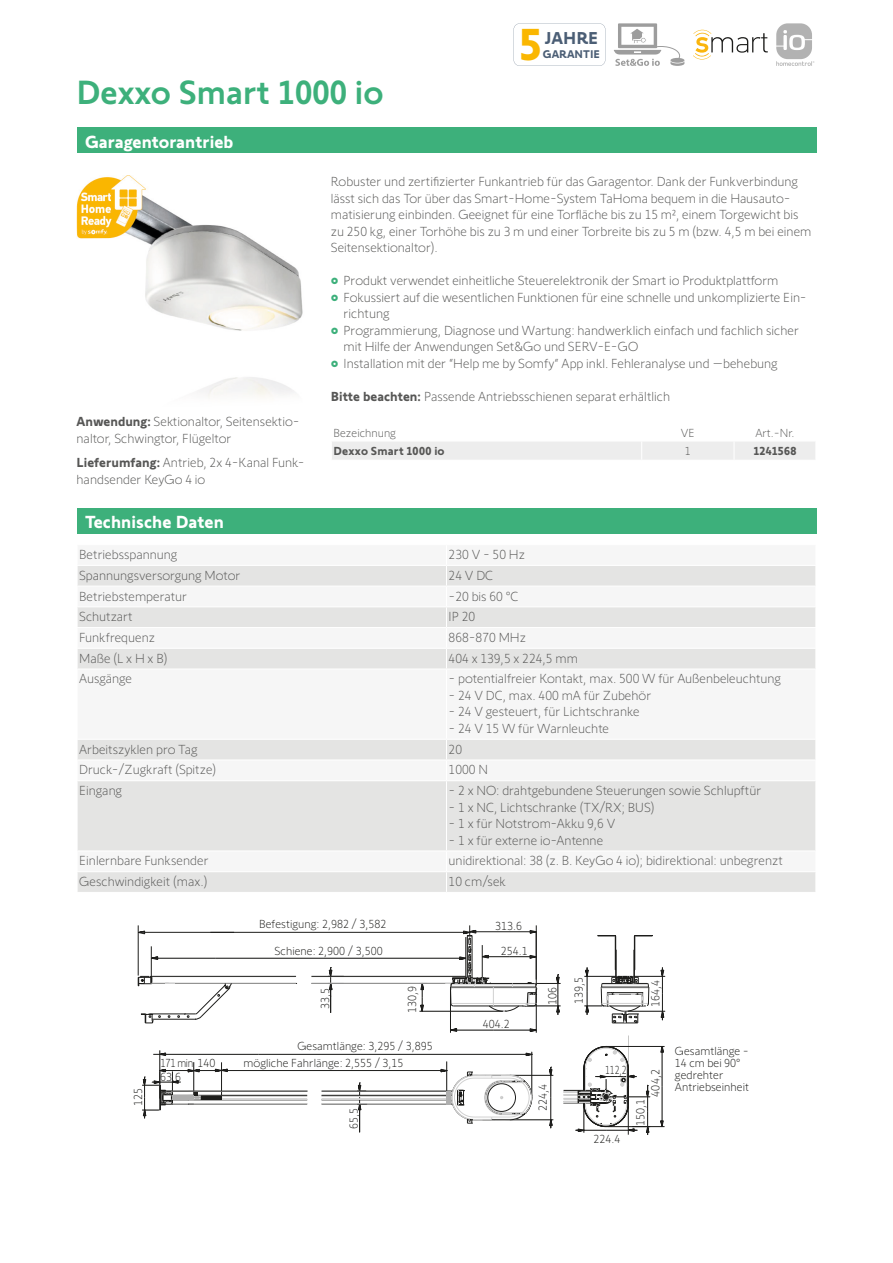
<style>
.page{position:relative;width:893px;height:1263px;background:#fff}
.page>*{position:absolute;margin:0;border:0;box-sizing:border-box;transform-origin:0 0}
.t1{font:700 46.05px "Somfy Sans";color:#fab701}
.t2{font:500 34.5px "Somfy Sans";color:#3db07b}
.t3{font:700 18px "Somfy Sans";color:#fff}
.t4{font:700 17.7px "Somfy Sans";color:#4b5e75}
.t5{font:300 13.5px/16.5px "Somfy Sans";color:#575756}
.t6{font:300 12px/12px "Somfy Sans";color:#1d1d1b}
.t7{font:700 12px "Somfy Sans";letter-spacing:.01em;color:#575756}
.t8{font:300 12px "Somfy Sans";color:#575756}
.t9{font:300 12px/13.6px "Somfy Sans";letter-spacing:-.03em;color:#1d1d1b;scale:.89 1}
.t10{font:300 12px "Somfy Sans";color:#1d1d1b;scale:.82 1}
.t11{font:700 11.4px "Somfy Sans";color:#4b5e75}
.s1{color:#3db07b}
.s2{font-weight:700}
</style>
<div class="page">
<svg style="left:514px;top:23px;width:91px;height:43px"></svg>
<svg style="left:614px;top:23px;width:70px;height:43px"></svg>
<svg style="left:693px;top:30px;width:75px;height:30px"></svg>
<svg style="left:776px;top:23px;width:38px;height:43px"></svg>
<div style="left:793px;top:37px;width:9px;height:11px;background:#b2b2b2;border-radius:50%"></div>
<div style="left:77px;top:128px;width:739px;height:25px;background:#3db07b"></div>
<img style="left:77px;top:176px;width:226px;height:222px">
<div style="left:332px;top:442px;width:483px;height:18px;background:#ededed"></div>
<div style="left:77px;top:508px;width:739px;height:25px;background:#3db07b"></div>
<svg style="left:78px;top:566px;width:737px;height:326px;fill:#e4e4e3"></svg>
<svg style="left:77px;top:566px;width:1px;height:102px"></svg>
<svg style="left:446px;top:566px;width:1px;height:102px"></svg>
<svg style="left:815px;top:566px;width:1px;height:102px"></svg>
<hr style="left:446px;top:669px;width:1px;height:70px;background:#fff">
<svg style="left:77px;top:740px;width:1px;height:19px"></svg>
<svg style="left:446px;top:740px;width:1px;height:40px"></svg>
<svg style="left:815px;top:740px;width:1px;height:19px"></svg>
<hr style="left:446px;top:781px;width:1px;height:69px;background:#fff">
<svg style="left:77px;top:872px;width:1px;height:20px"></svg>
<svg style="left:446px;top:851px;width:1px;height:41px"></svg>
<svg style="left:815px;top:872px;width:1px;height:20px"></svg>
<hr style="left:77px;top:586px;width:369px;height:1px;background:#fff">
<hr style="left:446px;top:586px;width:370px;height:1px;background:#fff">
<hr style="left:77px;top:606px;width:369px;height:1px;background:#fff">
<hr style="left:446px;top:606px;width:370px;height:1px;background:#fff">
<hr style="left:77px;top:627px;width:369px;height:1px;background:#fff">
<hr style="left:446px;top:627px;width:370px;height:1px;background:#fff">
<hr style="left:77px;top:648px;width:369px;height:1px;background:#fff">
<hr style="left:446px;top:648px;width:370px;height:1px;background:#fff">
<hr style="left:77px;top:668px;width:369px;height:1px;background:#fff">
<hr style="left:446px;top:668px;width:370px;height:1px;background:#fff">
<hr style="left:77px;top:739px;width:369px;height:1px;background:#fff">
<hr style="left:446px;top:739px;width:370px;height:1px;background:#fff">
<hr style="left:77px;top:759px;width:369px;height:1px;background:#fff">
<hr style="left:446px;top:759px;width:370px;height:1px;background:#fff">
<hr style="left:77px;top:780px;width:369px;height:1px;background:#fff">
<hr style="left:446px;top:780px;width:370px;height:1px;background:#fff">
<hr style="left:77px;top:850px;width:369px;height:1px;background:#fff">
<hr style="left:446px;top:850px;width:370px;height:1px;background:#fff">
<hr style="left:77px;top:871px;width:369px;height:1px;background:#fff">
<hr style="left:446px;top:871px;width:370px;height:1px;background:#fff">
<hr style="left:450px;top:989px;width:1px;height:44px;background:#1d1d1b">
<hr style="left:536px;top:989px;width:1px;height:44px;background:#1d1d1b">
<hr style="left:628px;top:1011px;width:37px;height:1px;background:#1d1d1b">
<hr style="left:633px;top:976px;width:32px;height:1px;background:#1d1d1b">
<svg style="left:660px;top:967px;width:5px;height:53px"></svg>
<svg style="left:137px;top:925px;width:513px;height:107px"></svg>
<hr style="left:632px;top:1126px;width:32px;height:1px;background:#1d1d1b">
<hr style="left:606px;top:1046px;width:58px;height:1px;background:#1d1d1b">
<hr style="left:662px;top:1086px;width:1px;height:40px;background:#1d1d1b">
<hr style="left:662px;top:1046px;width:1px;height:40px;background:#1d1d1b">
<svg style="left:660px;top:1120px;width:4px;height:8px"></svg>
<svg style="left:660px;top:1047px;width:4px;height:6px"></svg>
<svg style="left:142px;top:1045px;width:508px;height:90px"></svg>
<h1 class="t1" style="left:519px;top:7px;width:25px">5</h1>
<h3 class="t4" style="left:544px;top:24px;width:55px">JAHRE</h3>
<p class="t11" style="left:543px;top:45px;width:59px">GARANTIE</p>
<h2 class="t2" style="left:77px;top:65px;width:308px">Dexxo Smart 1000 io</h2>
<h3 class="t3" style="left:85px;top:127px;width:150px">Garagentorantrieb</h3>
<p class="t5" style="left:331px;top:172px;width:482px">Robuster und zertifizierter Funkantrieb für das Garagentor. Dank der Funkverbindung lässt sich das Tor über das Smart-Home-System TaHoma bequem in die Hausauto&shy;matisierung einbinden. Geeignet für eine Torfläche bis zu 15 m², einem Torgewicht bis zu 250 kg, einer Torhöhe bis zu 3 m und einer Torbreite bis zu 5 m (bzw. 4,5 m bei einem Seitensektionaltor).</p>
<p class="t5" style="left:331px;top:271px;width:449px"><span class="s1">•</span> Produkt verwendet einheitliche Steuerelektronik der Smart io Produktplattform</p>
<p class="t5" style="left:344px;top:288px;width:464px;text-indent:-13px"><span class="s1">•</span> Fokussiert auf die wesentlichen Funktionen für eine schnelle und unkomplizierte Ein&shy;richtung</p>
<p class="t5" style="left:344px;top:321px;width:457px;text-indent:-13px"><span class="s1">•</span> Programmierung, Diagnose und Wartung: handwerklich einfach und fachlich sicher mit Hilfe der Anwendungen Set&amp;Go und SERV-E-GO</p>
<p class="t5" style="left:331px;top:354px;width:448px"><span class="s1">•</span> Installation mit der “Help me by Somfy“ App inkl. Fehleranalyse und –behebung</p>
<p class="t5" style="left:331px;top:387px;width:341px"><span class="s2">Bitte beachten:</span> Passende Antriebsschienen separat erhältlich</p>
<p class="t5" style="left:77px;top:412px;width:224px"><span class="s2">Anwendung:</span> Sektionaltor, Seitensektio&shy;naltor, Schwingtor, Flügeltor</p>
<p class="t5" style="left:77px;top:453px;width:230px"><span class="s2">Lieferumfang:</span> Antrieb, 2x 4-Kanal Funk&shy;handsender KeyGo 4 io</p>
<p class="t8" style="left:333px;top:424px;width:64px">Bezeichnung</p>
<p class="t8" style="left:681px;top:424px;width:15px">VE</p>
<p class="t8" style="left:755px;top:424px;width:41px">Art.-Nr.</p>
<p class="t7" style="left:333px;top:442px;width:113px">Dexxo Smart 1000 io</p>
<p class="t8" style="left:685px;top:442px;width:7px">1</p>
<p class="t7" style="left:753px;top:442px;width:44px">1241568</p>
<h3 class="t3" style="left:85px;top:507px;width:140px">Technische Daten</h3>
<p class="t5" style="left:79px;top:545px;width:100px">Betriebsspannung</p>
<p class="t5" style="left:449px;top:545px;width:78px">230 V - 50 Hz</p>
<p class="t5" style="left:79px;top:566px;width:163px">Spannungsversorgung Motor</p>
<p class="t5" style="left:449px;top:566px;width:46px">24 V DC</p>
<p class="t5" style="left:79px;top:586px;width:109px">Betriebstemperatur</p>
<p class="t5" style="left:449px;top:586px;width:71px">-20 bis 60 °C</p>
<p class="t5" style="left:79px;top:607px;width:55px">Schutzart</p>
<p class="t5" style="left:449px;top:607px;width:28px">IP 20</p>
<p class="t5" style="left:79px;top:628px;width:77px">Funkfrequenz</p>
<p class="t5" style="left:449px;top:628px;width:79px">868-870 MHz</p>
<p class="t5" style="left:79px;top:649px;width:90px">Maße (L x H x B)</p>
<p class="t5" style="left:449px;top:649px;width:131px">404 x 139,5 x 224,5 mm</p>
<p class="t5" style="left:79px;top:669px;width:54px">Ausgänge</p>
<p class="t5" style="left:449px;top:669px;width:334px">- potentialfreier Kontakt, max. 500 W für Außenbeleuchtung</p>
<p class="t5" style="left:449px;top:686px;width:204px">- 24 V DC, max. 400 mA für Zubehör</p>
<p class="t5" style="left:449px;top:702px;width:193px">- 24 V gesteuert, für Lichtschranke</p>
<p class="t5" style="left:449px;top:719px;width:162px">- 24 V 15 W für Warnleuchte</p>
<p class="t5" style="left:79px;top:739px;width:120px">Arbeitszyklen pro Tag</p>
<p class="t5" style="left:449px;top:739px;width:15px">20</p>
<p class="t5" style="left:79px;top:760px;width:139px">Druck-/Zugkraft (Spitze)</p>
<p class="t5" style="left:449px;top:760px;width:41px">1000 N</p>
<p class="t5" style="left:79px;top:781px;width:44px">Eingang</p>
<p class="t5" style="left:449px;top:781px;width:314px">- 2 x NO: drahtgebundene Steuerungen sowie Schlupftür</p>
<p class="t5" style="left:449px;top:797px;width:207px">- 1 x NC, Lichtschranke (TX/RX; BUS)</p>
<p class="t5" style="left:449px;top:814px;width:168px">- 1 x für Notstrom-Akku 9,6 V</p>
<p class="t5" style="left:449px;top:830px;width:156px">- 1 x für externe io-Antenne</p>
<p class="t5" style="left:79px;top:851px;width:131px">Einlernbare Funksender</p>
<p class="t5" style="left:449px;top:851px;width:336px">unidirektional: 38 (z. B. KeyGo 4 io); bidirektional: unbegrenzt</p>
<p class="t5" style="left:79px;top:872px;width:130px">Geschwindigkeit (max.)</p>
<p class="t5" style="left:449px;top:872px;width:59px">10 cm/sek</p>
<p class="t6" style="left:259px;top:917px;width:129px">Befestigung: 2,982 / 3,582</p>
<p class="t6" style="left:274px;top:943px;width:110px">Schiene: 2,900 / 3,500</p>
<p class="t6" style="left:318px;top:1009px;width:22px;rotate:-90deg">33,5</p>
<p class="t6" style="left:405px;top:1013px;width:28px;rotate:-90deg">130,9</p>
<p class="t6" style="left:495px;top:912px;width:34px;line-height:25px;text-align:center">313.6<br>254.1</p>
<p class="t6" style="left:538px;top:1005px;width:30px;line-height:26.2px;rotate:-90deg">106<br>139,5</p>
<p class="t6" style="left:648px;top:1007px;width:28px;rotate:-90deg">164,4</p>
<p class="t6" style="left:131px;top:1105px;width:19px;rotate:-90deg">125</p>
<p class="t6" style="left:297px;top:1039px;width:137px">Gesamtlänge: 3,295 / 3,895</p>
<p class="t9" style="left:160px;top:1055px;width:64px">171 min 140<br>63.6</p>
<p class="t6" style="left:243px;top:1056px;width:162px">mögliche Fahrlänge: 2,555 / 3,15</p>
<p class="t6" style="left:347px;top:1129px;width:22px;rotate:-90deg">65,5</p>
<p class="t6" style="left:483px;top:1016px;width:28px">404.2</p>
<p class="t6" style="left:536px;top:1111px;width:28px;rotate:-90deg">224,4</p>
<p class="t10" style="left:605px;top:1061px;width:28px">112,2</p>
<p class="t6" style="left:594px;top:1132px;width:28px">224.4</p>
<p class="t6" style="left:648px;top:1096px;width:28px;rotate:-90deg">404,2</p>
<p class="t6" style="left:633px;top:1125px;width:28px;rotate:-90deg">150,1</p>
<p class="t6" style="left:675px;top:1044px;width:76px">Gesamtlänge -<br>14 cm bei 90° gedrehter<br>Antriebseinheit</p>
</div>
